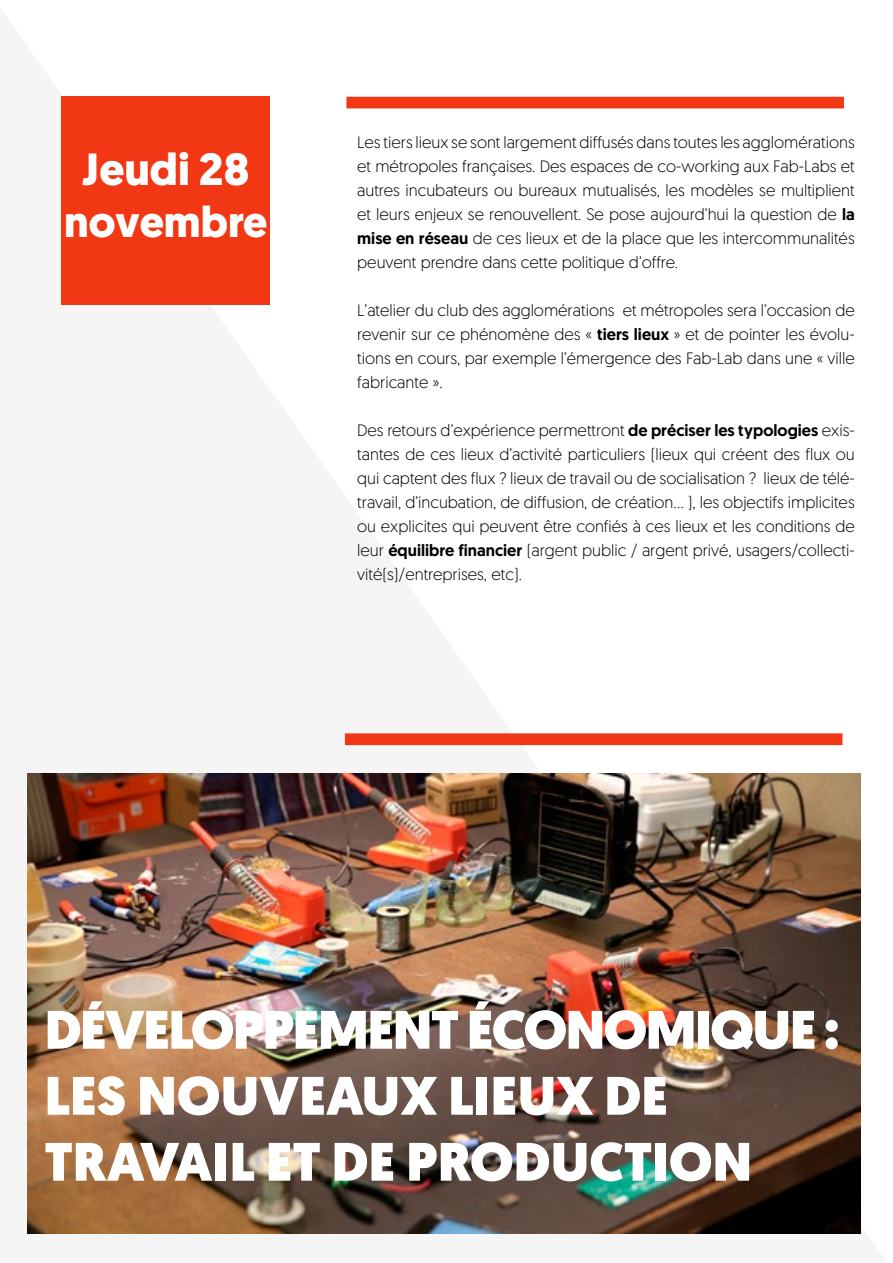
<style>
.page{position:relative;width:893px;height:1263px;background:#fff}
.page>*{position:absolute;margin:0;border:0;box-sizing:border-box;transform-origin:0 0}
.t1{font:900 54px/66px "Geomanist";color:#fff}
.t2{font:700 45px "Geomanist";color:#fff}
.t3{font:700 43.5px "Geomanist";color:#fff}
.t4{font:300 16.5px/24px "Geomanist";color:#000;text-align:justify}
.s1{font-weight:500}
</style>
<div class="page">
<div style="left:62px;top:97px;width:208px;height:208px;background:#f13713"></div>
<img style="left:28px;top:774px;width:833px;height:459px">
<div style="left:346px;top:97px;width:498px;height:11px;background:#f13713"></div>
<div style="left:345px;top:733px;width:497px;height:12px;background:#f13713;border:2px solid #f13713"></div>
<h2 class="t2" style="left:82px;top:139px;width:169px">Jeudi 28</h2>
<h3 class="t3" style="left:64px;top:192px;width:205px">novembre</h3>
<p class="t4" style="left:357px;top:130px;width:499px">Les tiers lieux se sont largement diffusés dans toutes les agglomérations et métropoles françaises. Des espaces de co-working aux Fab-Labs et autres incubateurs ou bureaux mutualisés, les modèles se multiplient et leurs enjeux se renouvellent. Se pose aujourd’hui la question de <span class="s1">la mise en réseau</span> de ces lieux et de la place que les intercommunalités peuvent prendre dans cette politique d’offre.</p>
<p class="t4" style="left:357px;top:298px;width:499px">L’atelier du club des agglomérations et métropoles sera l’occasion de revenir sur ce phénomène des « <span class="s1">tiers lieux</span> » et de pointer les évolu&shy;tions en cours, par exemple l’émergence des Fab-Lab dans une « ville fabricante ».</p>
<p class="t4" style="left:357px;top:418px;width:499px">Des retours d’expérience permettront <span class="s1">de préciser les typologies</span> exis&shy;tantes de ces lieux d’activité particuliers (lieux qui créent des flux ou qui captent des flux ? lieux de travail ou de socialisation ? lieux de télé&shy;travail, d’incubation, de diffusion, de création… ), les objectifs implicites ou explicites qui peuvent être confiés à ces lieux et les conditions de leur <span class="s1">équilibre financier</span> (argent public / argent privé, usagers/collecti&shy;vité(s)/entreprises, etc).</p>
<h1 class="t1" style="left:45px;top:997px;width:796px">DÉVELOPPEMENT ÉCONOMIQUE :<br>LES NOUVEAUX LIEUX DE<br>TRAVAIL ET DE PRODUCTION</h1>
</div>
